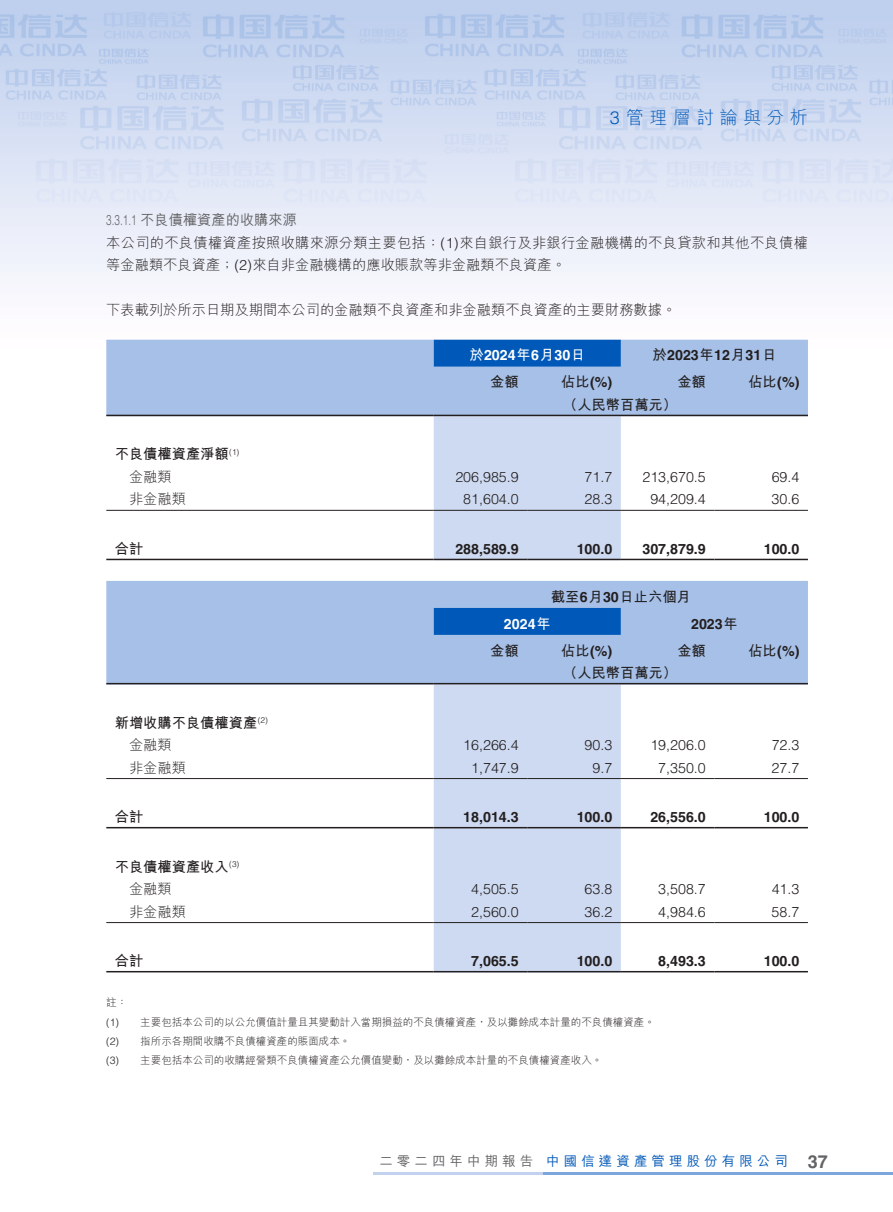
<style>
.page{position:relative;width:893px;height:1212px;background:#fff}
.page>*{position:absolute;margin:0;border:0;box-sizing:border-box;transform-origin:0 0}
.t1{font:300 18px "M Hei HK";letter-spacing:.3em;color:#0058b8}
.t2{font:300 14.25px "Helvetica LT Std";color:#231f20}
.t3{font:700 14.25px "Helvetica LT Std";color:#231f20}
.t4{font:300 14.25px/22.5px "M Hei HK";letter-spacing:.02em;color:#231f20}
.t5{font:700 14.25px/22.5px "M Hei HK";color:#231f20}
.t6{font:300 14.25px "M Hei HK";color:#231f20}
.t7{font:700 14.25px "Helvetica LT Std";color:#fff}
.t8{font:500 13.5px "M Hei HK";letter-spacing:.3em;color:#0058b8}
.t9{font:300 10.5px/19.2px "M Hei HK";color:#231f20}
.s1{font-family:"Helvetica LT Std"}
.s2{font-family:"Helvetica LT Std";color:#636366}
.s3{font-weight:500;color:#636366}
.s4{font-family:"M Hei HK"}
.s5{font-weight:300}
.s6{color:#636366}
.s7{font-family:"Helvetica LT Std";font-weight:700;font-size:18px;color:#636366}
</style>
<div class="page">
<img style="left:0;top:0;width:893px;height:340px">
<hr style="left:374px;top:1172px;width:519px;height:3px;background:#c1d1ee">
<hr style="left:543px;top:1172px;width:350px;height:3px;background:#7ca6dc">
<div style="left:106px;top:340px;width:702px;height:75px;background:#a6c0e7"></div>
<div style="left:434px;top:340px;width:187px;height:27px;background:#0058b8"></div>
<div style="left:434px;top:416px;width:187px;height:143px;background:#cedaf1"></div>
<hr style="left:106px;top:415px;width:328px;height:1px;background:#231f20">
<hr style="left:434px;top:415px;width:374px;height:1px;background:#231f20">
<hr style="left:106px;top:510px;width:328px;height:1px;background:#231f20">
<hr style="left:434px;top:510px;width:93px;height:1px;background:#231f20">
<hr style="left:527px;top:510px;width:94px;height:1px;background:#231f20">
<hr style="left:621px;top:510px;width:93px;height:1px;background:#231f20">
<hr style="left:714px;top:510px;width:94px;height:1px;background:#231f20">
<hr style="left:106px;top:559px;width:328px;height:1px;background:#231f20">
<hr style="left:434px;top:559px;width:93px;height:1px;background:#231f20">
<hr style="left:527px;top:559px;width:94px;height:1px;background:#231f20">
<hr style="left:621px;top:559px;width:93px;height:1px;background:#231f20">
<hr style="left:714px;top:559px;width:94px;height:1px;background:#231f20">
<div style="left:106px;top:581px;width:702px;height:102px;background:#a6c0e7"></div>
<div style="left:434px;top:608px;width:187px;height:27px;background:#0058b8"></div>
<div style="left:434px;top:684px;width:187px;height:287px;background:#cedaf1"></div>
<hr style="left:106px;top:683px;width:328px;height:1px;background:#231f20">
<hr style="left:434px;top:683px;width:374px;height:1px;background:#231f20">
<hr style="left:106px;top:778px;width:328px;height:1px;background:#231f20">
<hr style="left:434px;top:778px;width:93px;height:1px;background:#231f20">
<hr style="left:527px;top:778px;width:94px;height:1px;background:#231f20">
<hr style="left:621px;top:778px;width:93px;height:1px;background:#231f20">
<hr style="left:714px;top:778px;width:94px;height:1px;background:#231f20">
<hr style="left:106px;top:827px;width:328px;height:1px;background:#231f20">
<hr style="left:434px;top:827px;width:93px;height:1px;background:#231f20">
<hr style="left:527px;top:827px;width:94px;height:1px;background:#231f20">
<hr style="left:621px;top:827px;width:93px;height:1px;background:#231f20">
<hr style="left:714px;top:827px;width:94px;height:1px;background:#231f20">
<hr style="left:106px;top:922px;width:328px;height:1px;background:#231f20">
<hr style="left:434px;top:922px;width:93px;height:1px;background:#231f20">
<hr style="left:527px;top:922px;width:94px;height:1px;background:#231f20">
<hr style="left:621px;top:922px;width:93px;height:1px;background:#231f20">
<hr style="left:714px;top:922px;width:94px;height:1px;background:#231f20">
<hr style="left:106px;top:971px;width:328px;height:1px;background:#231f20">
<hr style="left:434px;top:971px;width:93px;height:1px;background:#231f20">
<hr style="left:527px;top:971px;width:94px;height:1px;background:#231f20">
<hr style="left:621px;top:971px;width:93px;height:1px;background:#231f20">
<hr style="left:714px;top:971px;width:94px;height:1px;background:#231f20">
<p class="t1" style="left:610px;top:108px;width:200px"><span class="s1">3</span>管理層討論與分析</p>
<p class="t4" style="left:106px;top:209px;width:703px"><span class="s2">3.3.1.1</span> <span class="s3">不良債權資產的收購來源<br></span>本公司的不良債權資產按照收購來源分類主要包括：<span class="s1">(1)</span>來自銀行及非銀行金融機構的不良貸款和其他不良債權等金融類不良資產；<span class="s1">(2)</span>來自非金融機構的應收賬款等非金融類不良資產。</p>
<p class="t6" style="left:106px;top:303px;width:572px">下表載列於所示日期及期間本公司的金融類不良資產和非金融類不良資產的主要財務數據。</p>
<p class="t7" style="left:469px;top:347px;width:117px"><span class="s4">於</span>2024<span class="s4">年</span>6<span class="s4">月</span>30<span class="s4">日</span></p>
<p class="t3" style="left:652px;top:347px;width:125px"><span class="s4">於</span>2023<span class="s4">年</span>12<span class="s4">月</span>31<span class="s4">日</span></p>
<p class="t5" style="left:490px;top:370px;width:30px">金額</p>
<p class="t3" style="left:561px;top:374px;width:53px"><span class="s4">佔比</span>(%)</p>
<p class="t5" style="left:677px;top:370px;width:30px">金額</p>
<p class="t3" style="left:748px;top:374px;width:53px"><span class="s4">佔比</span>(%)</p>
<p class="t5" style="left:563px;top:392px;width:115px">（人民幣百萬元）</p>
<p class="t5" style="left:129px;top:442px;width:112px;text-indent:-14px">不良債權資產淨額<sup>(1)</sup><span class="s5">金融類</span></p>
<p class="t2" style="left:455px;top:468px;width:65px">206,985.9</p>
<p class="t2" style="left:585px;top:468px;width:29px">71.7</p>
<p class="t2" style="left:642px;top:468px;width:65px">213,670.5</p>
<p class="t2" style="left:772px;top:468px;width:29px">69.4</p>
<p class="t6" style="left:129px;top:492px;width:58px">非金融類</p>
<p class="t2" style="left:463px;top:490px;width:57px">81,604.0</p>
<p class="t2" style="left:585px;top:490px;width:29px">28.3</p>
<p class="t2" style="left:650px;top:490px;width:57px">94,209.4</p>
<p class="t2" style="left:772px;top:490px;width:29px">30.6</p>
<p class="t5" style="left:115px;top:536px;width:30px">合計</p>
<p class="t3" style="left:455px;top:540px;width:65px">288,589.9</p>
<p class="t3" style="left:577px;top:540px;width:37px">100.0</p>
<p class="t3" style="left:642px;top:540px;width:65px">307,879.9</p>
<p class="t3" style="left:764px;top:540px;width:37px">100.0</p>
<p class="t5" style="left:551px;top:584px;width:142px">截至<span class="s1">6</span>月<span class="s1">30</span>日止六個月</p>
<p class="t7" style="left:504px;top:615px;width:48px">2024<span class="s4">年</span></p>
<p class="t3" style="left:691px;top:615px;width:48px">2023<span class="s4">年</span></p>
<p class="t5" style="left:490px;top:638px;width:30px">金額</p>
<p class="t3" style="left:561px;top:642px;width:53px"><span class="s4">佔比</span>(%)</p>
<p class="t5" style="left:677px;top:638px;width:30px">金額</p>
<p class="t3" style="left:748px;top:642px;width:53px"><span class="s4">佔比</span>(%)</p>
<p class="t5" style="left:563px;top:660px;width:115px">（人民幣百萬元）</p>
<p class="t5" style="left:129px;top:710px;width:140px;text-indent:-14px">新增收購不良債權資產<sup>(2)</sup><span class="s5">金融類</span></p>
<p class="t2" style="left:463px;top:736px;width:57px">16,266.4</p>
<p class="t2" style="left:585px;top:736px;width:29px">90.3</p>
<p class="t2" style="left:650px;top:736px;width:57px">19,206.0</p>
<p class="t2" style="left:772px;top:736px;width:29px">72.3</p>
<p class="t6" style="left:129px;top:760px;width:58px">非金融類</p>
<p class="t2" style="left:471px;top:759px;width:49px">1,747.9</p>
<p class="t2" style="left:592px;top:759px;width:21px">9.7</p>
<p class="t2" style="left:658px;top:759px;width:49px">7,350.0</p>
<p class="t2" style="left:772px;top:759px;width:29px">27.7</p>
<p class="t5" style="left:115px;top:804px;width:30px">合計</p>
<p class="t3" style="left:463px;top:808px;width:57px">18,014.3</p>
<p class="t3" style="left:577px;top:808px;width:37px">100.0</p>
<p class="t3" style="left:650px;top:808px;width:57px">26,556.0</p>
<p class="t3" style="left:764px;top:808px;width:37px">100.0</p>
<p class="t5" style="left:129px;top:854px;width:112px;text-indent:-14px">不良債權資產收入<sup>(3)</sup><span class="s5">金融類</span></p>
<p class="t2" style="left:471px;top:880px;width:49px">4,505.5</p>
<p class="t2" style="left:585px;top:880px;width:29px">63.8</p>
<p class="t2" style="left:658px;top:880px;width:49px">3,508.7</p>
<p class="t2" style="left:772px;top:880px;width:29px">41.3</p>
<p class="t6" style="left:129px;top:904px;width:58px">非金融類</p>
<p class="t2" style="left:471px;top:903px;width:49px">2,560.0</p>
<p class="t2" style="left:585px;top:903px;width:29px">36.2</p>
<p class="t2" style="left:658px;top:903px;width:49px">4,984.6</p>
<p class="t2" style="left:772px;top:903px;width:29px">58.7</p>
<p class="t5" style="left:115px;top:948px;width:30px">合計</p>
<p class="t3" style="left:471px;top:952px;width:49px">7,065.5</p>
<p class="t3" style="left:577px;top:952px;width:37px">100.0</p>
<p class="t3" style="left:658px;top:952px;width:49px">8,493.3</p>
<p class="t3" style="left:764px;top:952px;width:37px">100.0</p>
<p class="t9" style="left:106px;top:993px;width:550px">註：<br><span class="s1">(1)</span> 主要包括本公司的以公允價值計量且其變動計入當期損益的不良債權資產，及以攤餘成本計量的不良債權資產。<span class="s1">(2)</span> 指所示各期間收購不良債權資產的賬面成本。<br><span class="s1">(3)</span> 主要包括本公司的收購經營類不良債權資產公允價值變動，及以攤餘成本計量的不良債權資產收入。</p>
<p class="t8" style="left:379px;top:1151px;width:450px"><span class="s6">二零二四年中期報告</span> 中國信達資產管理股份有限公司 <span class="s7">37</span></p>
</div>
